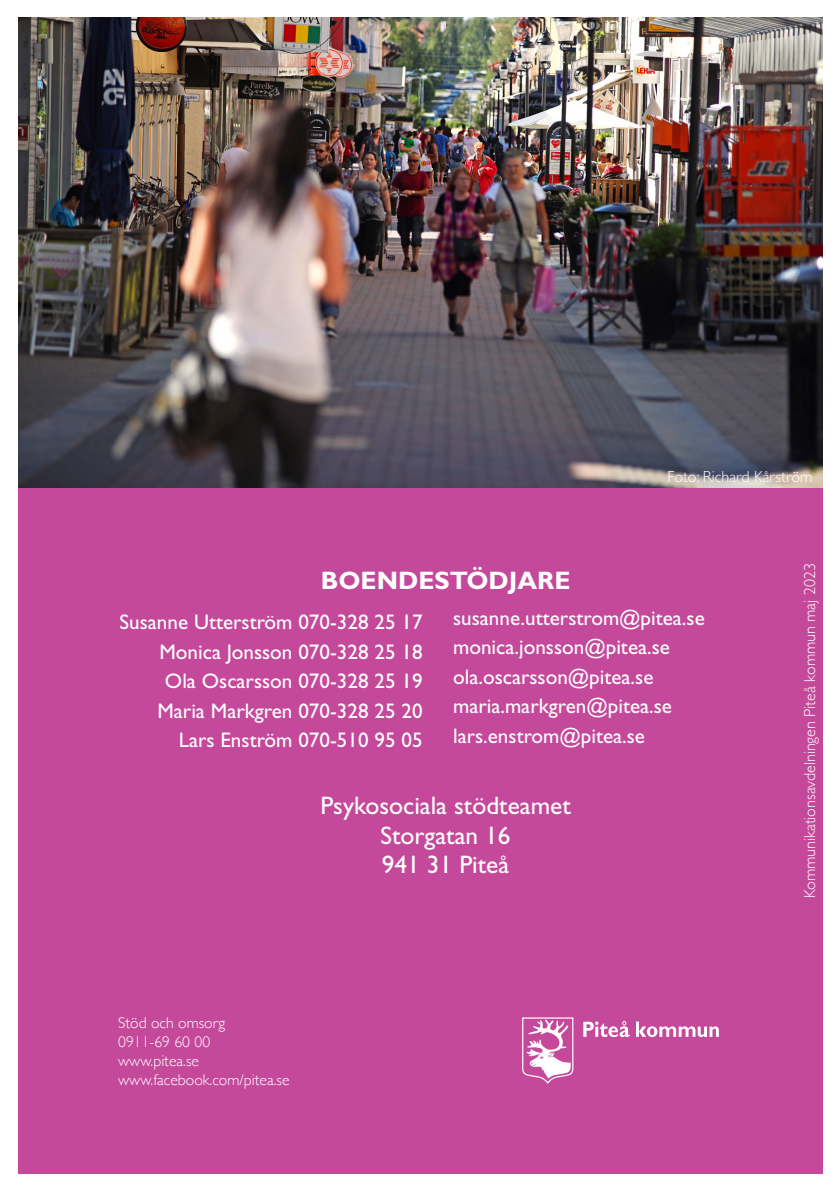
<style>
.page{position:relative;width:840px;height:1191px;background:#fff}
.page>*{position:absolute;margin:0;border:0;box-sizing:border-box;transform-origin:0 0}
.t1{font:25.4px "Gill Sans Std";color:#fff}
.t2{font:700 25.4px "Gill Sans Std";color:#fff}
.t3{font:21.2px "Gill Sans Std";color:#fff}
.t4{font:300 16px "Gill Sans Std";color:#fff}
.t5{font:300 15.6px "Gill Sans";color:#fff}
</style>
<div class="page">
<img style="left:19px;top:17px;width:803px;height:471px">
<div style="left:19px;top:488px;width:803px;height:686px;background:#c5499b"></div>
<svg style="left:583px;top:1021px;width:46px;height:16px"></svg>
<svg style="left:636px;top:1021px;width:82px;height:16px"></svg>
<svg style="left:522px;top:1017px;width:51px;height:66px"></svg>
<p class="t4" style="left:667px;top:467px;width:146px">Foto: Richard Kårström</p>
<p class="t2" style="left:320px;top:565px;width:251px">BOENDESTÖDJARE</p>
<p class="t3" style="left:119px;top:610px;width:304px">Susanne Utterström 070-328 25 17</p>
<p class="t3" style="left:159px;top:639px;width:264px">Monica Jonsson 070-328 25 18</p>
<p class="t3" style="left:165px;top:669px;width:259px">Ola Oscarsson 070-328 25 19</p>
<p class="t3" style="left:157px;top:698px;width:266px">Maria Markgren 070-328 25 20</p>
<p class="t3" style="left:178px;top:728px;width:245px">Lars Enström 070-510 95 05</p>
<p class="t3" style="left:453px;top:605px;width:253px">susanne.utterstrom@pitea.se</p>
<p class="t3" style="left:453px;top:635px;width:218px">monica.jonsson@pitea.se</p>
<p class="t3" style="left:453px;top:664px;width:202px">ola.oscarsson@pitea.se</p>
<p class="t3" style="left:453px;top:694px;width:220px">maria.markgren@pitea.se</p>
<p class="t3" style="left:453px;top:723px;width:193px">lars.enstrom@pitea.se</p>
<p class="t1" style="left:320px;top:791px;width:252px">Psykosociala stödteamet</p>
<p class="t1" style="left:380px;top:820px;width:131px">Storgatan 16</p>
<p class="t1" style="left:381px;top:850px;width:129px">941 31 Piteå</p>
<p class="t5" style="left:118px;top:1010px;width:108px">Stöd och omsorg</p>
<p class="t5" style="left:118px;top:1029px;width:93px">0911-69 60 00</p>
<p class="t5" style="left:118px;top:1048px;width:82px">www.pitea.se</p>
<p class="t5" style="left:118px;top:1067px;width:173px">www.facebook.com/pitea.se</p>
<p class="t4" style="left:800px;top:898px;width:337px;rotate:-90deg">Kommunikationsavdelningen Piteå kommun maj 2023</p>
</div>
